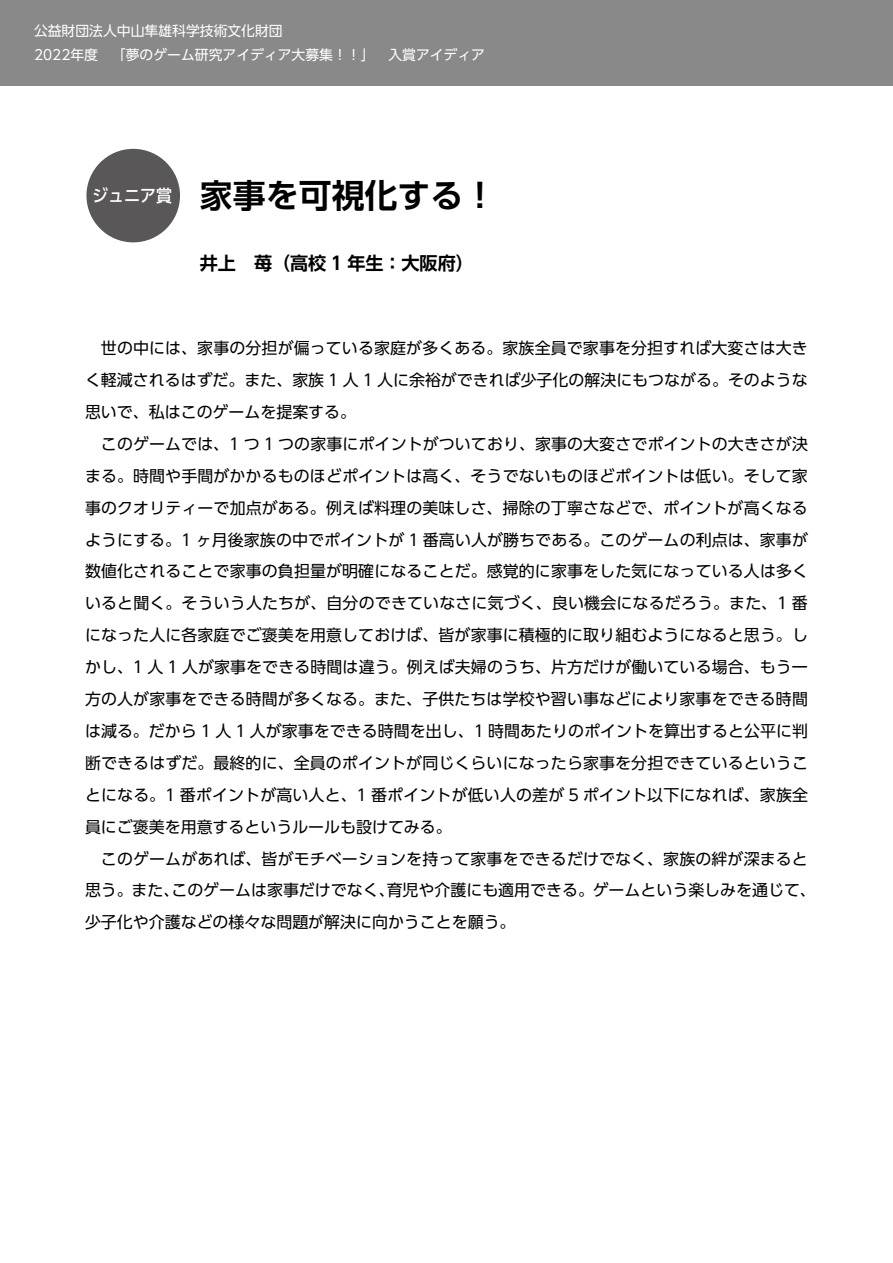
<style>
.page{position:relative;width:893px;height:1263px;background:#fff}
.page>*{position:absolute;margin:0;border:0;box-sizing:border-box;transform-origin:0 0}
.t1{font:700 33px "UD Shin Go Pro De";color:#000}
.t2{font:700 18px "UD Shin Go Pro De";color:#000}
.t3{font:500 16.95px "UD Shin Go Pro";color:#fff;scale:.94 1}
.t4{font:15.9px/32px "UD Shin Go Pro";color:#000;text-align:justify}
.t5{font:13.8px/24.2px "UD Shin Go Pro";color:#fff}
</style>
<div class="page">
<div style="left:0;top:0;width:893px;height:85px;background:#898989"></div>
<div style="left:86px;top:149px;width:94px;height:93px;background:#595757;border-radius:50%"></div>
<p class="t5" style="left:34px;top:18px;width:453px">公益財団法人中山隼雄科学技術文化財団<br>2022年度　「夢のゲーム研究アイディア大募集！！」　入賞アイディア</p>
<p class="t3" style="left:92px;top:182px;width:87px">ジュニア賞</p>
<h1 class="t1" style="left:200px;top:169px;width:298px">家事を可視化する！</h1>
<p class="t2" style="left:200px;top:249px;width:275px">井上　苺（高校 1 年生：大阪府）</p>
<p class="t4" style="left:85px;top:332px;width:724px;text-indent:16px">世の中には、家事の分担が偏っている家庭が多くある。家族全員で家事を分担すれば大変さは大きく軽減されるはずだ。また、家族 1 人 1 人に余裕ができれば少子化の解決にもつながる。そのような思いで、私はこのゲームを提案する。</p>
<p class="t4" style="left:85px;top:427px;width:725px;text-indent:16px">このゲームでは、1 つ 1 つの家事にポイントがついており、家事の大変さでポイントの大きさが決まる。時間や手間がかかるものほどポイントは高く、そうでないものほどポイントは低い。そして家事のクオリティーで加点がある。例えば料理の美味しさ、掃除の丁寧さなどで、ポイントが高くなるようにする。1 ヶ月後家族の中でポイントが 1 番高い人が勝ちである。このゲームの利点は、家事が数値化されることで家事の負担量が明確になることだ。感覚的に家事をした気になっている人は多くいると聞く。そういう人たちが、自分のできていなさに気づく、良い機会になるだろう。また、1 番になった人に各家庭でご褒美を用意しておけば、皆が家事に積極的に取り組むようになると思う。しかし、1 人 1 人が家事をできる時間は違う。例えば夫婦のうち、片方だけが働いている場合、もう一方の人が家事をできる時間が多くなる。また、子供たちは学校や習い事などにより家事をできる時間は減る。だから 1 人 1 人が家事をできる時間を出し、1 時間あたりのポイントを算出すると公平に判断できるはずだ。最終的に、全員のポイントが同じくらいになったら家事を分担できているということになる。1 番ポイントが高い人と、1 番ポイントが低い人の差が 5 ポイント以下になれば、家族全員にご褒美を用意するというルールも設けてみる。</p>
<p class="t4" style="left:85px;top:842px;width:732px;text-align:left;text-indent:16px">このゲームがあれば、皆がモチベーションを持って家事をできるだけでなく、家族の絆が深まると思う。また、このゲームは家事だけでなく、育児や介護にも適用できる。ゲームという楽しみを通じて、少子化や介護などの様々な問題が解決に向かうことを願う。</p>
</div>
